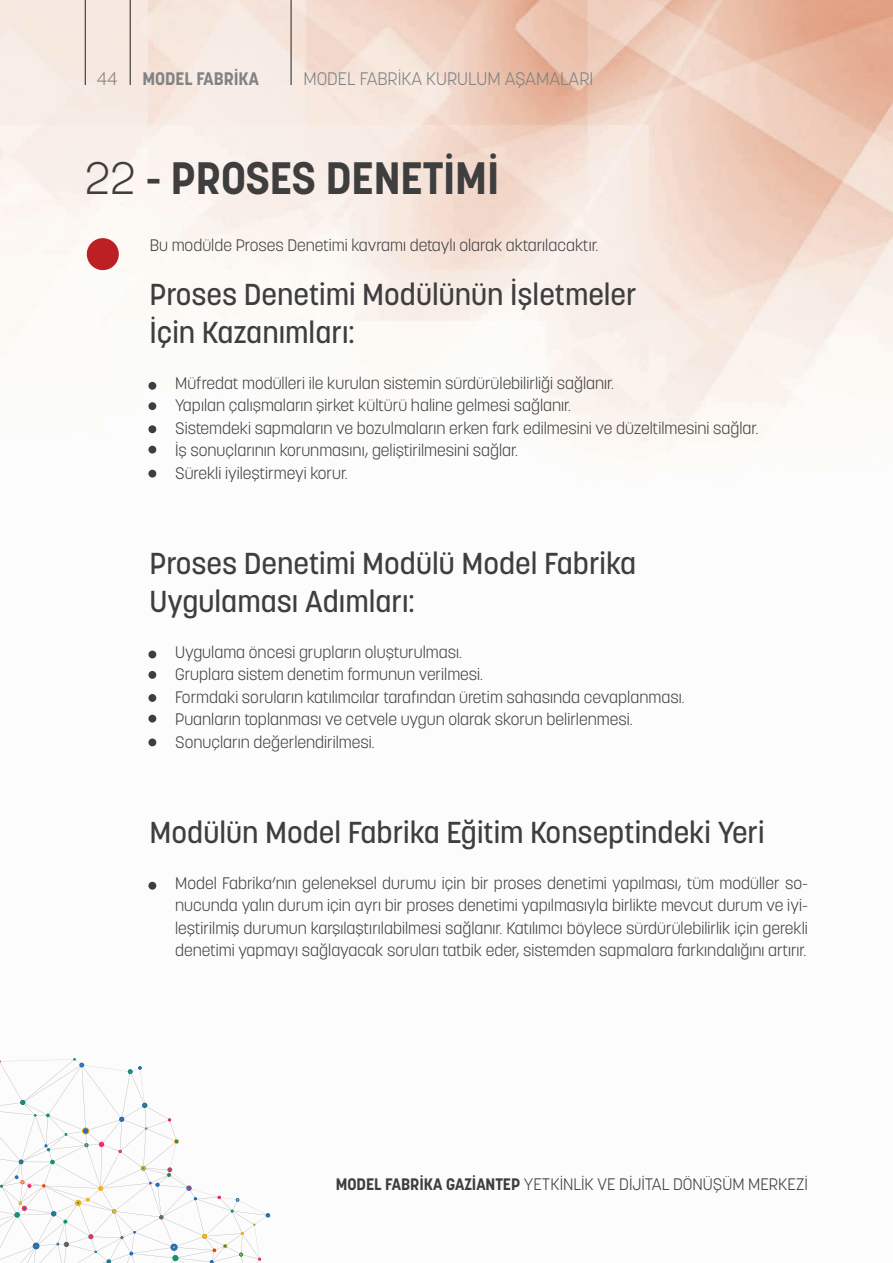
<style>
.page{position:relative;width:893px;height:1263px;background:#fff}
.page>*{position:absolute;margin:0;border:0;box-sizing:border-box;transform-origin:0 0}
.t1{font:700 45px "Korolev";color:#3e3e3f}
.t2{font:500 30px/37.5px "Korolev";color:#3e3e3f}
.t3{font:300 18px "Korolev";color:#808285}
.t4{font:700 18px "Korolev";color:#808285}
.t5{font:300 16.5px/22.5px "Korolev";color:#3e3e3f}
.s1{font-weight:300}
.s2{font-weight:700}
</style>
<div class="page">
<img style="left:0;top:0;width:893px;height:890px">
<hr style="left:85px;top:0;width:1px;height:85px;background:#231f20">
<hr style="left:130px;top:0;width:1px;height:85px;background:#231f20">
<hr style="left:291px;top:0;width:1px;height:85px;background:#231f20">
<svg style="left:0;top:1058px;width:271px;height:205px"></svg>
<div style="left:87px;top:238px;width:32px;height:32px;background:#bc2024;border-radius:50%"></div>
<div style="left:148px;top:382px;width:8px;height:8px;background:#3e3e3f;border-radius:50%"></div>
<div style="left:148px;top:651px;width:8px;height:7px;background:#3e3e3f;border-radius:50%"></div>
<div style="left:148px;top:882px;width:8px;height:8px;background:#3e3e3f;border-radius:50%"></div>
<div style="left:148px;top:425px;width:8px;height:8px;background:#3e3e3f;border-radius:50%"></div>
<div style="left:148px;top:694px;width:8px;height:8px;background:#3e3e3f;border-radius:50%"></div>
<div style="left:148px;top:715px;width:8px;height:7px;background:#3e3e3f;border-radius:50%"></div>
<div style="left:148px;top:738px;width:8px;height:8px;background:#3e3e3f;border-radius:50%"></div>
<div style="left:148px;top:402px;width:8px;height:8px;background:#3e3e3f;border-radius:50%"></div>
<div style="left:148px;top:671px;width:8px;height:8px;background:#3e3e3f;border-radius:50%"></div>
<div style="left:148px;top:446px;width:8px;height:7px;background:#3e3e3f;border-radius:50%"></div>
<div style="left:148px;top:470px;width:8px;height:8px;background:#3e3e3f;border-radius:50%"></div>
<p class="t3" style="left:97px;top:67px;width:22px">44</p>
<p class="t4" style="left:142px;top:67px;width:118px">MODEL FABRİKA</p>
<p class="t3" style="left:303px;top:67px;width:291px">MODEL FABRİKA KURULUM AŞAMALARI</p>
<h1 class="t1" style="left:85px;top:150px;width:410px"><span class="s1">22</span> - PROSES DENETIMI</h1>
<p class="t5" style="left:150px;top:233px;width:450px">Bu modülde Proses Denetimi kavramı detaylı olarak aktarılacaktır.</p>
<h2 class="t2" style="left:149px;top:276px;width:489px">Proses Denetimi Modülünün İşletmeler<br>İçin Kazanımları:</h2>
<p class="t5" style="left:175px;top:372px;width:585px">Müfredat modülleri ile kurulan sistemin sürdürülebilirliği sağlanır.<br>Yapılan çalışmaların şirket kültürü haline gelmesi sağlanır.<br>Sistemdeki sapmaların ve bozulmaların erken fark edilmesini ve düzeltilmesini sağlar.<br>İş sonuçlarının korunmasını, geliştirilmesini sağlar.<br>Sürekli iyileştirmeyi korur.</p>
<h2 class="t2" style="left:149px;top:545px;width:488px">Proses Denetimi Modülü Model Fabrika<br>Uygulaması Adımları:</h2>
<p class="t5" style="left:175px;top:640px;width:511px">Uygulama öncesi grupların oluşturulması.<br>Gruplara sistem denetim formunun verilmesi.<br>Formdaki soruların katılımcılar tarafından üretim sahasında cevaplanması.<br>Puanların toplanması ve cetvele uygun olarak skorun belirlenmesi.<br>Sonuçların değerlendirilmesi.</p>
<h2 class="t2" style="left:149px;top:813px;width:617px">Modülün Model Fabrika Eğitim Konseptindeki Yeri</h2>
<p class="t5" style="left:175px;top:872px;width:634px;text-align:justify">Model Fabrika’nın geleneksel durumu için bir proses denetimi yapılması, tüm modüller so&shy;nucunda yalın durum için ayrı bir proses denetimi yapılmasıyla birlikte mevcut durum ve iyi&shy;leştirilmiş durumun karşılaştırılabilmesi sağlanır. Katılımcı böylece sürdürülebilirlik için gerekli denetimi yapmayı sağlayacak soruları tatbik eder, sistemden sapmalara farkındalığını artırır.</p>
<p class="t5" style="left:336px;top:1173px;width:474px"><span class="s2">MODEL FABRİKA GAZİANTEP</span> YETKİNLİK VE DİJİTAL DÖNÜŞÜM MERKEZİ</p>
</div>
